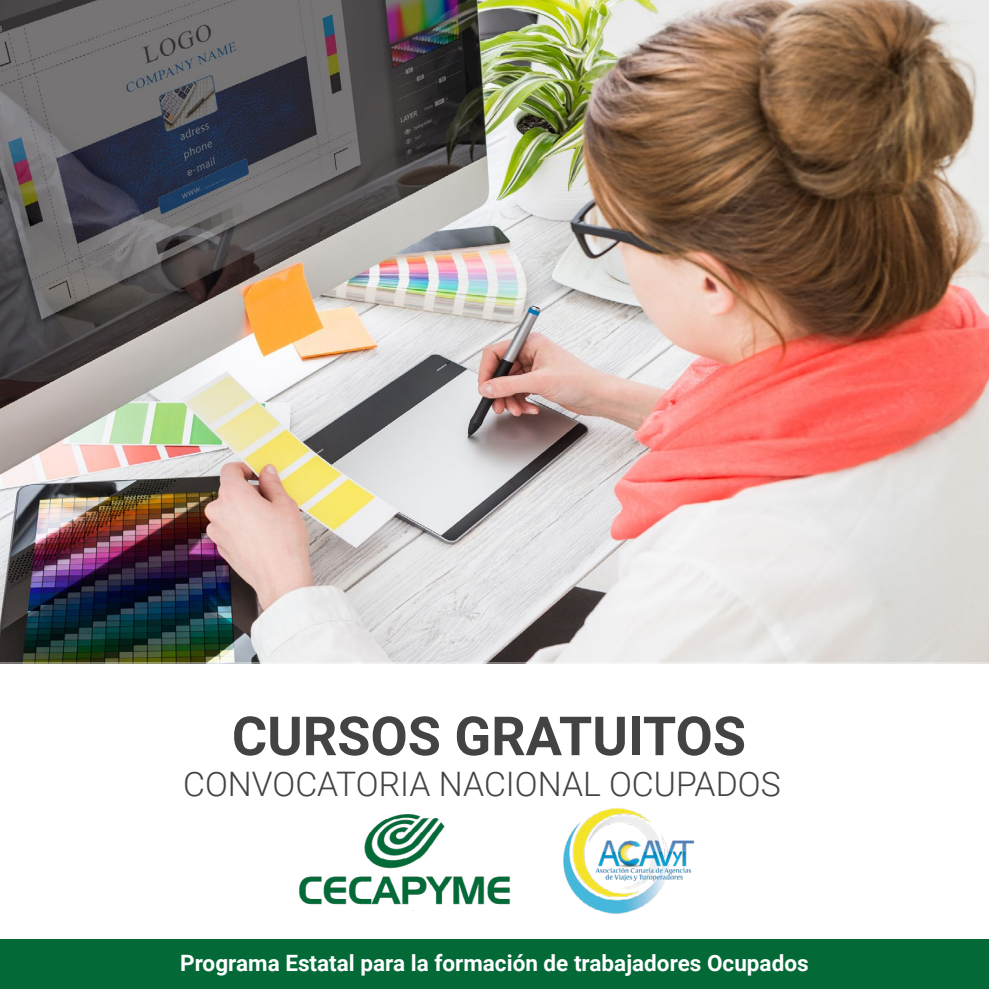
<style>
.page{position:relative;width:989px;height:989px;background:#fff}
.page>*{position:absolute;margin:0;border:0;box-sizing:border-box;transform-origin:0 0}
.t1{font:700 54px "Roboto";color:#434343}
.t2{font:300 33.75px "Roboto";color:#434343}
.t3{font:700 22.5px "Roboto";color:#fff}
</style>
<div class="page">
<img style="left:0;top:0;width:989px;height:662px">
<div style="left:0;top:939px;width:989px;height:50px;background:#026937"></div>
<img style="left:299px;top:814px;width:211px;height:91px">
<img style="left:563px;top:808px;width:132px;height:106px">
<h1 class="t1" style="left:232px;top:698px;width:515px">CURSOS GRATUITOS</h1>
<h2 class="t2" style="left:183px;top:760px;width:599px">CONVOCATORIA NACIONAL OCUPADOS</h2>
<p class="t3" style="left:180px;top:947px;width:630px">Programa Estatal para la formación de trabajadores Ocupados</p>
</div>
